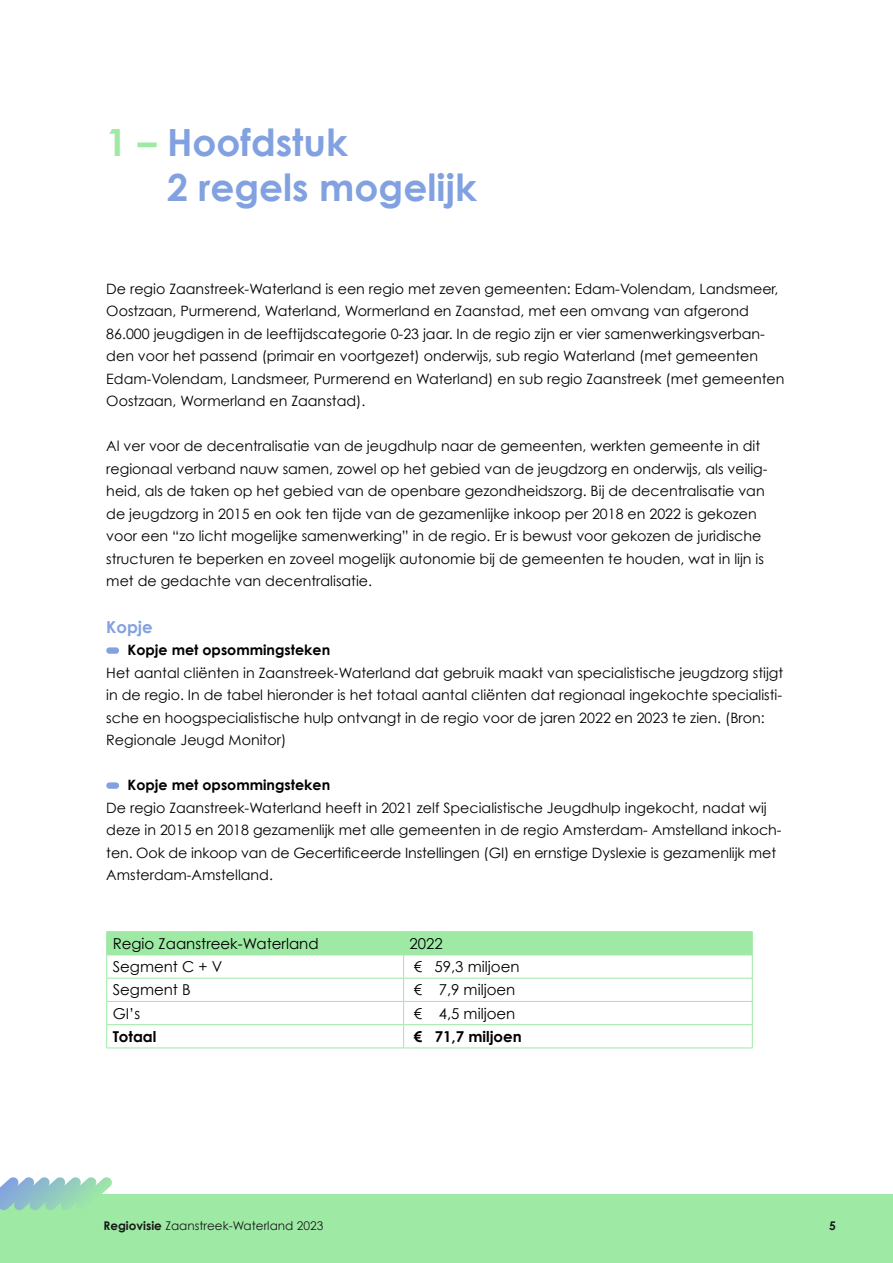
<style>
.page{position:relative;width:893px;height:1263px;background:#fff}
.page>*{position:absolute;margin:0;border:0;box-sizing:border-box;transform-origin:0 0}
.t1{font:700 37.5px/45px "Century Gothic";color:#82a1e0}
.t2{font:700 16.5px "Century Gothic";color:#82a1e0}
.t3{font:15px "Century Gothic";color:#000}
.t4{font:700 15px "Century Gothic";color:#000}
.t5{font:14.25px/22.5px "Century Gothic";color:#000}
.t6{font:700 14.25px "Century Gothic";color:#000}
.t7{font:12px "Century Gothic";color:#181919}
.t8{font:700 12px "Century Gothic";color:#181919}
.s1{color:#9eeaa5}
.s2{font-weight:700}
</style>
<div class="page">
<div style="left:0;top:1195px;width:893px;height:68px;background:#9eeaa5"></div>
<svg style="left:0;top:1177px;width:113px;height:34px"></svg>
<div style="left:106px;top:647px;width:13px;height:7px;background:#82a1e0;border-radius:3px"></div>
<div style="left:106px;top:782px;width:13px;height:7px;background:#82a1e0;border-radius:3px"></div>
<hr style="left:106px;top:931px;width:298px;height:1px;background:#9eeaa5">
<hr style="left:404px;top:931px;width:349px;height:1px;background:#9eeaa5">
<svg style="left:106px;top:932px;width:647px;height:115px"></svg>
<hr style="left:106px;top:1047px;width:298px;height:1px;background:#9eeaa5">
<hr style="left:404px;top:1047px;width:349px;height:1px;background:#9eeaa5">
<h1 class="t1" style="left:167px;top:119px;width:311px;text-indent:-61px"><span class="s1">1 –</span> Hoofdstuk<br>2 regels mogelijk</h1>
<p class="t5" style="left:106px;top:277px;width:680px">De regio Zaanstreek-Waterland is een regio met zeven gemeenten: Edam-Volendam, Landsmeer, Oostzaan, Purmerend, Waterland, Wormerland en Zaanstad, met een omvang van afgerond 86.000 jeugdigen in de leeftijdscategorie 0-23 jaar. In de regio zijn er vier samenwerkingsverban&shy;den voor het passend (primair en voortgezet) onderwijs, sub regio Waterland (met gemeenten Edam-Volendam, Landsmeer, Purmerend en Waterland) en sub regio Zaanstreek (met gemeenten Oostzaan, Wormerland en Zaanstad).</p>
<p class="t5" style="left:106px;top:435px;width:663px">Al ver voor de decentralisatie van de jeugdhulp naar de gemeenten, werkten gemeente in dit regionaal verband nauw samen, zowel op het gebied van de jeugdzorg en onderwijs, als veilig&shy;heid, als de taken op het gebied van de openbare gezondheidszorg. Bij de decentralisatie van de jeugdzorg in 2015 en ook ten tijde van de gezamenlijke inkoop per 2018 en 2022 is gekozen voor een “zo licht mogelijke samenwerking” in de regio. Er is bewust voor gekozen de juridische structuren te beperken en zoveel mogelijk autonomie bij de gemeenten te houden, wat in lijn is met de gedachte van decentralisatie.</p>
<p class="t2" style="left:106px;top:616px;width:48px">Kopje</p>
<p class="t6" style="left:128px;top:641px;width:204px">Kopje met opsommingsteken</p>
<p class="t5" style="left:106px;top:661px;width:679px">Het aantal cliënten in Zaanstreek-Waterland dat gebruik maakt van specialistische jeugdzorg stijgt in de regio. In de tabel hieronder is het totaal aantal cliënten dat regionaal ingekochte specialisti&shy;sche en hoogspecialistische hulp ontvangt in de regio voor de jaren 2022 en 2023 te zien. (Bron:<br>Regionale Jeugd Monitor)</p>
<p class="t6" style="left:128px;top:776px;width:204px">Kopje met opsommingsteken</p>
<p class="t5" style="left:106px;top:796px;width:677px">De regio Zaanstreek-Waterland heeft in 2021 zelf Specialistische Jeugdhulp ingekocht, nadat wij deze in 2015 en 2018 gezamenlijk met alle gemeenten in de regio Amsterdam- Amstelland inkoch&shy;ten. Ook de inkoop van de Gecertificeerde Instellingen (GI) en ernstige Dyslexie is gezamenlijk met Amsterdam-Amstelland.</p>
<p class="t3" style="left:113px;top:934px;width:208px">Regio Zaanstreek-Waterland</p>
<p class="t3" style="left:410px;top:934px;width:35px">2022</p>
<p class="t3" style="left:113px;top:957px;width:111px">Segment C + V</p>
<p class="t3" style="left:414px;top:957px;width:107px">€ 59,3 miljoen</p>
<p class="t3" style="left:113px;top:981px;width:80px">Segment B</p>
<p class="t3" style="left:414px;top:981px;width:103px">€ 7,9 miljoen</p>
<p class="t3" style="left:113px;top:1004px;width:29px">GI’s</p>
<p class="t3" style="left:414px;top:1004px;width:103px">€ 4,5 miljoen</p>
<p class="t4" style="left:113px;top:1027px;width:45px">Totaal</p>
<p class="t4" style="left:414px;top:1027px;width:109px">€ 71,7 miljoen</p>
<p class="t7" style="left:103px;top:1218px;width:221px"><span class="s2">Regiovisie</span> Zaanstreek-Waterland 2023</p>
<p class="t8" style="left:829px;top:1218px;width:8px">5</p>
</div>
